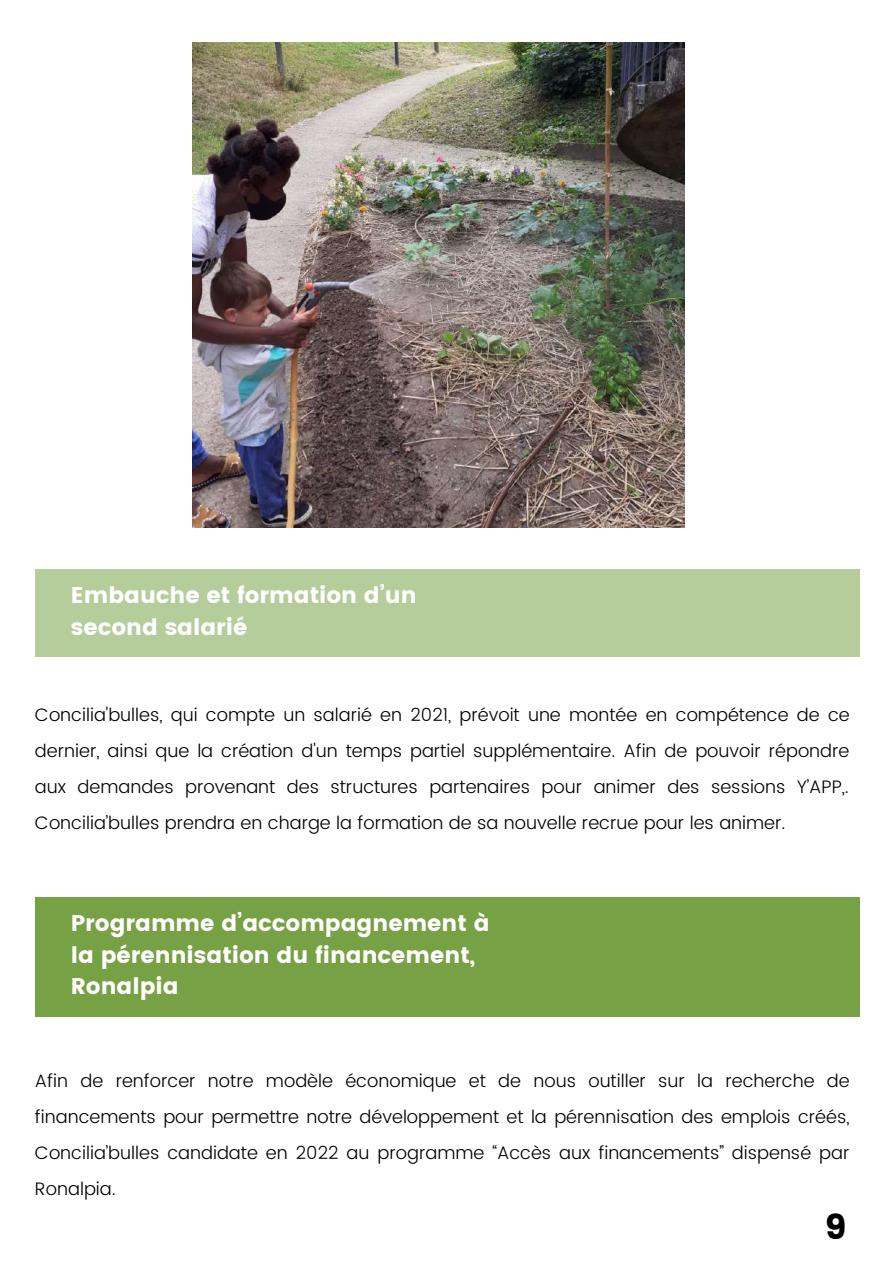
<style>
.page{position:relative;width:894px;height:1264px;background:#fff}
.page>*{position:absolute;margin:0;border:0;box-sizing:border-box;transform-origin:0 0}
.t1{font:34.35px "Poppins";color:#000}
.t2{font:22.65px/31.5px "Poppins";color:#fff}
.t3{font:300 18px/36px "Poppins";color:#000;text-align:justify}
</style>
<div class="page">
<img style="left:192px;top:42px;width:492px;height:486px">
<div style="left:35px;top:569px;width:823px;height:88px;background:#b5cd9b"></div>
<div style="left:35px;top:897px;width:823px;height:119px;background:#76a144"></div>
<p class="t2" style="left:71px;top:579px;width:347px">Embauche et formation d’un second salarié</p>
<p class="t3" style="left:35px;top:697px;width:816px">Concilia'bulles, qui compte un salarié en 2021, prévoit une montée en compétence de ce dernier, ainsi que la création d'un temps partiel supplémentaire. Afin de pouvoir répondre aux demandes provenant des structures partenaires pour animer des sessions Y’APP,.<br>Concilia’bulles prendra en charge la formation de sa nouvelle recrue pour les animer.</p>
<p class="t2" style="left:71px;top:907px;width:420px">Programme d’accompagnement à la pérennisation du financement,<br>Ronalpia</p>
<p class="t3" style="left:35px;top:1062px;width:816px">Afin de renforcer notre modèle économique et de nous outiller sur la recherche de financements pour permettre notre développement et la pérennisation des emplois créés, Concilia’bulles candidate en 2022 au programme “Accès aux financements” dispensé par Ronalpia.</p>
<h1 class="t1" style="left:824px;top:1206px;width:23px">9</h1>
</div>
